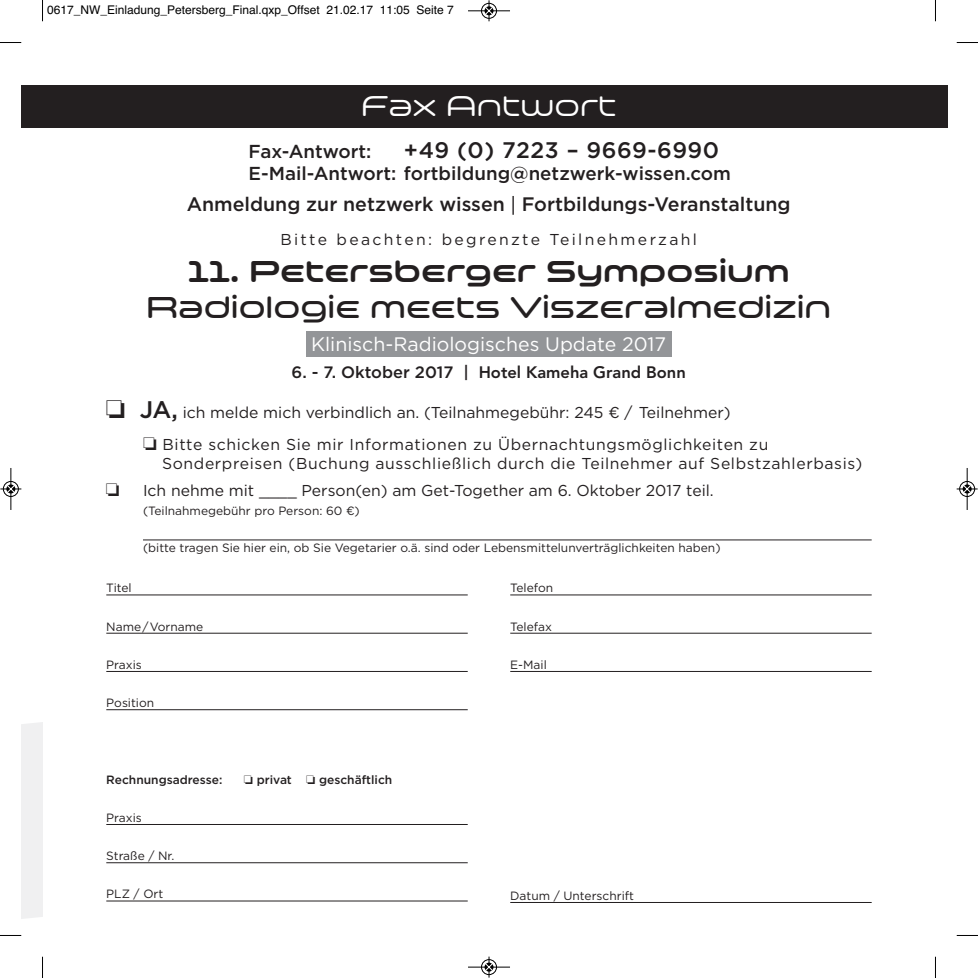
<style>
.page{position:relative;width:978px;height:978px;background:#fff}
.page>*{position:absolute;margin:0;border:0;box-sizing:border-box;transform-origin:0 0}
.t1{font:500 30px "Space Colony";color:#231f20}
.t2{font:600 30px "Space Colony";color:#231f20}
.t3{font:28.5px "Space Colony";color:#fff}
.t4{font:500 22.5px "Gotham";letter-spacing:.025em;color:#231f20}
.t5{font:500 19.5px "Gotham";color:#231f20}
.t6{font:19.5px "Gotham";color:#fff}
.t7{font:500 18.75px "Gotham";color:#231f20}
.t8{font:800 16.5px "Avenir";color:#231f20}
.t9{font:15.75px/18.8px "Gotham";letter-spacing:.04em;color:#231f20}
.t10{font:15.75px "Gotham";color:#231f20}
.t11{font:15.75px "Gotham";letter-spacing:.15em;color:#231f20}
.t12{font:12px "Gotham";color:#231f20}
.t13{font:12px "Helvetica";color:#000}
.t14{font:500 12px "Gotham";color:#231f20}
.s1{font-family:"Gotham";font-weight:500}
.s2{font-weight:500;font-size:24px}
</style>
<div class="page">
<div style="left:21px;top:85px;width:22px;height:43px;background:#231f20"></div>
<div style="left:43px;top:85px;width:905px;height:43px;background:#231f20"></div>
<hr style="left:106px;top:595px;width:362px;height:1px;background:#231f20">
<hr style="left:106px;top:633px;width:362px;height:1px;background:#231f20">
<hr style="left:106px;top:671px;width:362px;height:1px;background:#231f20">
<hr style="left:106px;top:709px;width:362px;height:1px;background:#231f20">
<hr style="left:106px;top:824px;width:362px;height:1px;background:#231f20">
<hr style="left:106px;top:862px;width:362px;height:1px;background:#231f20">
<hr style="left:106px;top:901px;width:362px;height:1px;background:#231f20">
<hr style="left:510px;top:595px;width:362px;height:1px;background:#231f20">
<hr style="left:510px;top:633px;width:362px;height:1px;background:#231f20">
<hr style="left:510px;top:671px;width:362px;height:1px;background:#231f20">
<hr style="left:510px;top:902px;width:362px;height:1px;background:#231f20">
<div style="left:306px;top:332px;width:366px;height:25px;background:#939598"></div>
<hr style="left:143px;top:540px;width:729px;height:1px;background:#231f20">
<svg style="left:42px;top:0;width:1px;height:21px"></svg>
<svg style="left:0;top:42px;width:22px;height:1px"></svg>
<svg style="left:935px;top:0;width:1px;height:21px"></svg>
<svg style="left:957px;top:42px;width:21px;height:1px"></svg>
<svg style="left:42px;top:957px;width:1px;height:21px"></svg>
<svg style="left:0;top:722px;width:43px;height:214px"></svg>
<svg style="left:935px;top:957px;width:1px;height:21px"></svg>
<svg style="left:957px;top:935px;width:21px;height:1px"></svg>
<hr style="left:468px;top:11px;width:42px;height:1px;background:#000">
<div style="left:481px;top:3px;width:16px;height:16px;border:1px solid #000;border-radius:50%"></div>
<svg style="left:485px;top:0;width:8px;height:21px"></svg>
<hr style="left:468px;top:967px;width:42px;height:1px;background:#000">
<div style="left:481px;top:959px;width:16px;height:16px;border:1px solid #000;border-radius:50%"></div>
<svg style="left:485px;top:957px;width:8px;height:21px"></svg>
<hr style="left:11px;top:468px;width:1px;height:42px;background:#000">
<div style="left:3px;top:481px;width:16px;height:16px;border:1px solid #000;border-radius:50%"></div>
<svg style="left:0;top:485px;width:21px;height:8px"></svg>
<hr style="left:967px;top:468px;width:1px;height:42px;background:#000">
<div style="left:959px;top:481px;width:16px;height:16px;border:1px solid #000;border-radius:50%"></div>
<svg style="left:957px;top:485px;width:21px;height:8px"></svg>
<p class="t13" style="left:47px;top:2px;width:408px">0617_NW_Einladung_Petersberg_Final.qxp_Offset 21.02.17 11:05 Seite 7</p>
<h2 class="t3" style="left:361px;top:96px;width:257px">Fax Antwort</h2>
<h3 class="t7" style="left:249px;top:145px;width:124px">Fax-Antwort:</h3>
<h3 class="t4" style="left:404px;top:143px;width:317px">+49 (0) 7223 – 9669-6990</h3>
<h3 class="t7" style="left:249px;top:167px;width:484px">E-Mail-Antwort: fortbildung@netzwerk-wissen.com</h3>
<h3 class="t5" style="left:187px;top:197px;width:605px">Anmeldung zur netzwerk wissen Fortbildungs-Veranstaltung</h3>
<h3 class="t11" style="left:280px;top:234px;width:418px">Bitte beachten: begrenzte Teilnehmerzahl</h3>
<h1 class="t2" style="left:188px;top:261px;width:603px">11. Petersberger Symposium</h1>
<h1 class="t1" style="left:146px;top:297px;width:686px">Radiologie meets Viszeralmedizin</h1>
<h3 class="t6" style="left:311px;top:337px;width:357px">Klinisch-Radiologisches Update 2017</h3>
<h3 class="t8" style="left:292px;top:359px;width:396px"><span class="s1">6. - 7. Oktober 2017 |</span> Hotel Kameha Grand Bonn</h3>
<h3 class="t10" style="left:106px;top:407px;width:627px">□ <span class="s2">JA,</span> ich melde mich verbindlich an. (Teilnahmegebühr: 245 € / Teilnehmer)</h3>
<h3 class="t9" style="left:162px;top:436px;width:702px;text-indent:-19px">□ Bitte schicken Sie mir Informationen zu Übernachtungsmöglichkeiten zu<br>Sonderpreisen (Buchung ausschließlich durch die Teilnehmer auf Selbstzahlerbasis)</h3>
<h3 class="t10" style="left:106px;top:485px;width:610px">□ Ich nehme mit ____ Person(en) am Get-Together am 6. Oktober 2017 teil.</h3>
<p class="t12" style="left:143px;top:506px;width:218px">(Teilnahmegebühr pro Person: 60 €)</p>
<p class="t12" style="left:143px;top:544px;width:579px">(bitte tragen Sie hier ein, ob Sie Vegetarier o.ä. sind oder Lebensmittelunverträglichkeiten haben)</p>
<p class="t12" style="left:106px;top:584px;width:27px">Titel</p>
<p class="t12" style="left:106px;top:622px;width:99px">Name/Vorname</p>
<p class="t12" style="left:106px;top:660px;width:37px">Praxis</p>
<p class="t12" style="left:106px;top:699px;width:49px">Position</p>
<p class="t14" style="left:106px;top:775px;width:118px">Rechnungsadresse:</p>
<p class="t14" style="left:244px;top:775px;width:150px">□ privat □ geschäftlich</p>
<p class="t12" style="left:106px;top:814px;width:37px">Praxis</p>
<p class="t12" style="left:106px;top:852px;width:70px">Straße / Nr.</p>
<p class="t12" style="left:106px;top:890px;width:58px">PLZ / Ort</p>
<p class="t12" style="left:510px;top:584px;width:45px">Telefon</p>
<p class="t12" style="left:510px;top:622px;width:43px">Telefax</p>
<p class="t12" style="left:510px;top:660px;width:38px">E-Mail</p>
<p class="t12" style="left:510px;top:891px;width:125px">Datum / Unterschrift</p>
</div>
